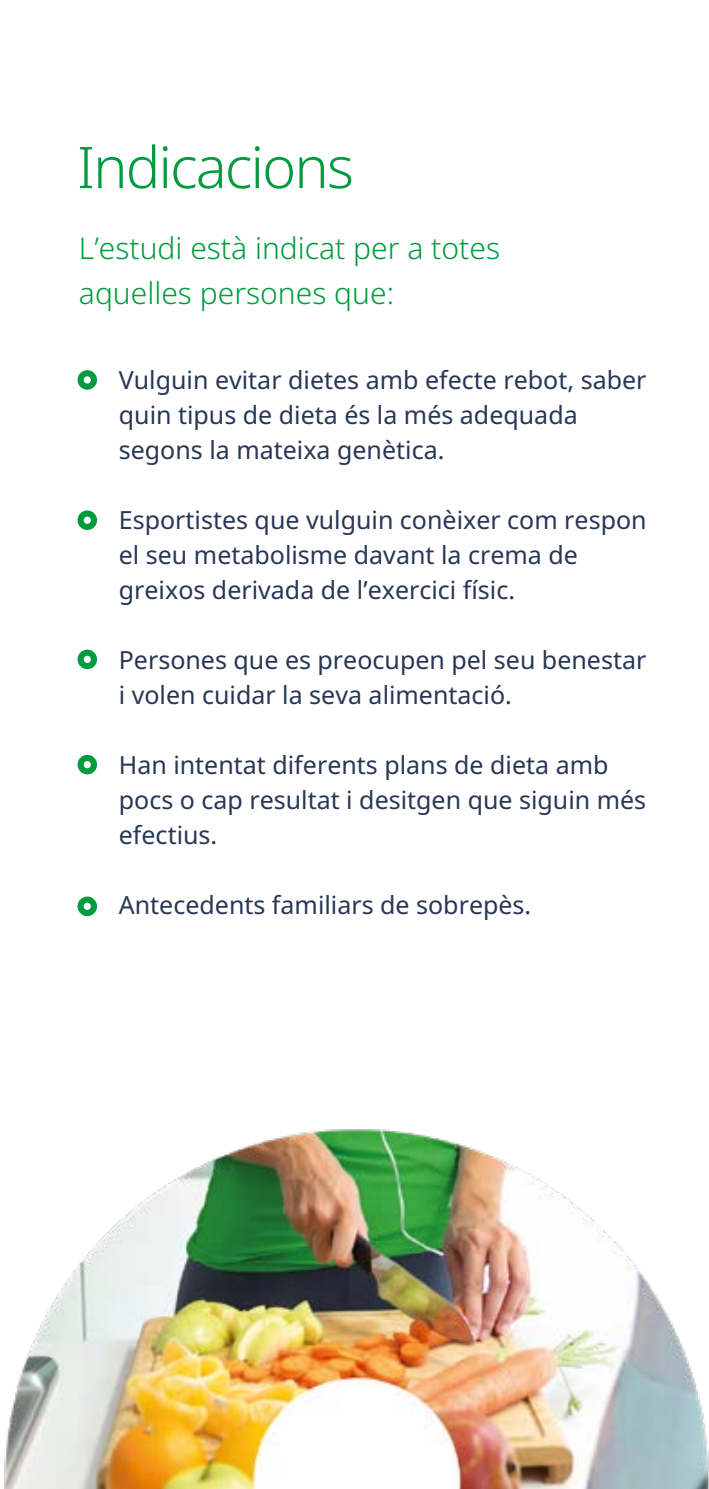
<style>
.page{position:relative;width:709px;height:1489px;background:#fff}
.page>*{position:absolute;margin:0;border:0;box-sizing:border-box;transform-origin:0 0}
.t1{font:300 57.5px "Noto Sans";letter-spacing:-.03em;color:#009b3e}
.t2{font:300 30px/45px "Noto Sans";color:#009b3e}
.t3{font:25px/35px "Noto Sans";color:#283755}
</style>
<div class="page">
<svg style="left:77px;top:370px;width:20px;height:19px"></svg>
<svg style="left:77px;top:510px;width:20px;height:20px"></svg>
<svg style="left:77px;top:649px;width:20px;height:20px"></svg>
<svg style="left:77px;top:754px;width:20px;height:20px"></svg>
<svg style="left:77px;top:896px;width:20px;height:20px"></svg>
<img style="left:4px;top:1129px;width:705px;height:359px">
<h1 class="t1" style="left:77px;top:127px;width:278px">Indicacions</h1>
<p class="t2" style="left:79px;top:226px;width:422px">L’estudi està indicat per a totes aquelles persones que:</p>
<p class="t3" style="left:119px;top:363px;width:529px">Vulguin evitar dietes amb efecte rebot, saber quin tipus de dieta és la més adequada segons la mateixa genètica.</p>
<p class="t3" style="left:119px;top:503px;width:529px">Esportistes que vulguin conèixer com respon el seu metabolisme davant la crema de greixos derivada de l’exercici físic.</p>
<p class="t3" style="left:119px;top:643px;width:529px">Persones que es preocupen pel seu benestar i volen cuidar la seva alimentació.</p>
<p class="t3" style="left:119px;top:748px;width:529px">Han intentat diferents plans de dieta amb pocs o cap resultat i desitgen que siguin més efectius.</p>
<p class="t3" style="left:119px;top:888px;width:414px">Antecedents familiars de sobrepès.</p>
</div>
